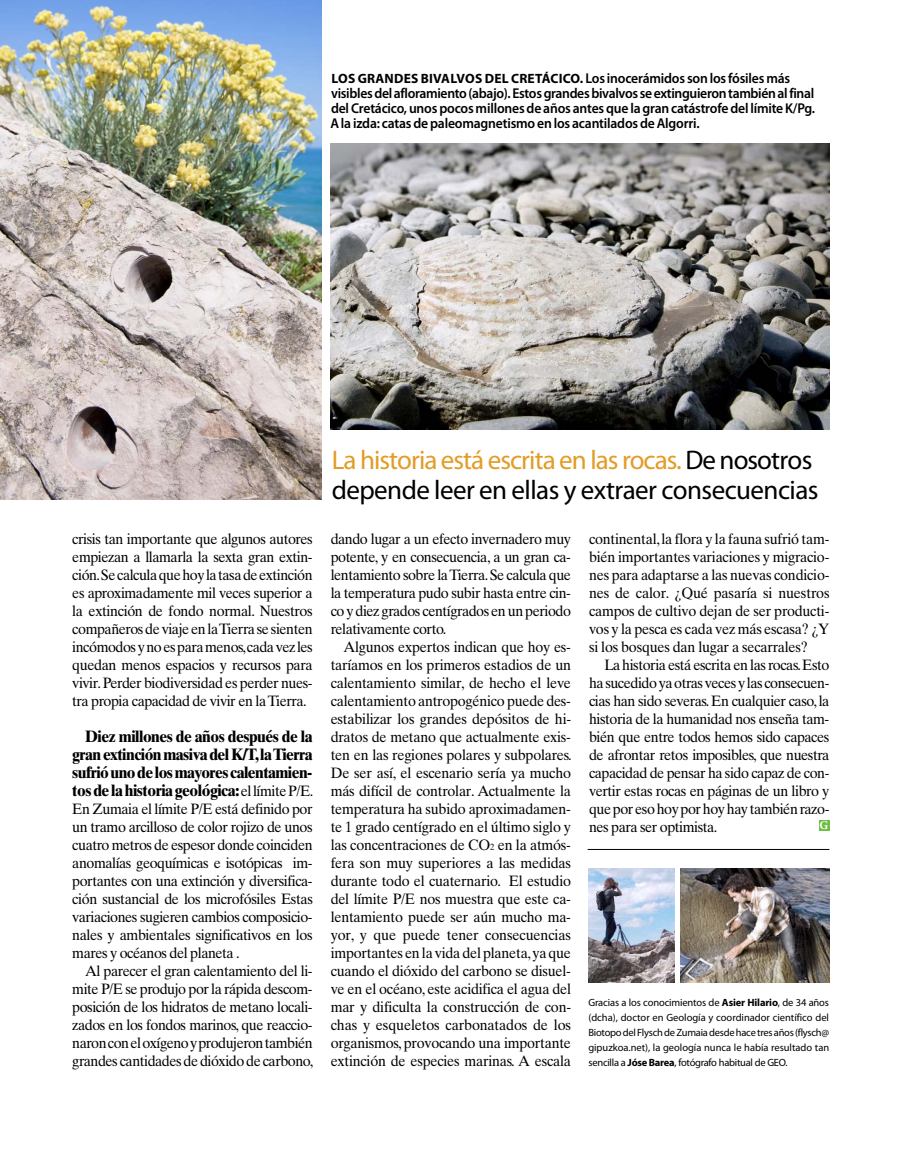
<style>
.page{position:relative;width:906px;height:1149px;background:#fff}
.page>*{position:absolute;margin:0;border:0;box-sizing:border-box;transform-origin:0 0}
.t1{font:27px/30px "Myriad Pro";letter-spacing:-.025em;color:#000}
.t2{font:700 16.5px/18px "Times Ten LT Std";letter-spacing:-.03em;color:#000;text-align:justify;scale:.95 1}
.t3{font:15px/18px "Times Ten LT Std";letter-spacing:-.03em;color:#000;text-align:justify;scale:.95 1}
.t4{font:600 14.25px/15px "Myriad Pro";letter-spacing:-.015em;color:#000;scale:.96 1}
.t5{font:700 13.5px "Myriad Pro";letter-spacing:.015em;color:#000}
.t6{font:700 12px "Minion Pro";color:#fff}
.t7{font:10.5px/15px "Myriad Pro";letter-spacing:-.025em;color:#000;text-align:justify}
.s1{font-weight:700;font-size:13.5px}
.s2{font-weight:400;font-size:15px}
.s3{color:#e29c27}
.s4{font-size:9px}
.s5{font-weight:700}
</style>
<div class="page">
<img style="left:0;top:0;width:321px;height:499px">
<hr style="left:587px;top:848px;width:242px;height:1px;background:#000">
<div style="left:819px;top:820px;width:10px;height:10px;background:#6fbe44"></div>
<img style="left:588px;top:868px;width:86px;height:114px">
<img style="left:681px;top:868px;width:148px;height:114px">
<img style="left:330px;top:143px;width:499px;height:286px">
<p class="t4" style="left:330px;top:71px;width:506px;text-indent:211px"><span class="s1">ÁCICO.</span> Los inocerámidos son los fósiles más visibles del afloramiento (abajo). Estos grandes bivalvos se extinguieron también al final del Cretácico, unos pocos millones de años antes que la gran catástrofe del límite K/Pg.<br>A la izda: catas de paleomagnetismo en los acantilados de Algorri.</p>
<p class="t5" style="left:331px;top:71px;width:63px">LOS GRANDE</p>
<p class="t5" style="left:411px;top:71px;width:109px">S BIVALVOS DE L CRET</p>
<p class="t3" style="left:72px;top:529px;width:255px">crisis tan importante que algunos autores empiezan a llamarla la sexta gran extin&shy;ción. Se calcula que hoy la tasa de extinción es aproximadamente mil veces superior a la extinción de fondo normal. Nuestros compañeros de viaje en la Tierra se sienten incómodos y no es para menos, cada vez les quedan menos espacios y recursos para vivir. Perder biodiversidad es perder nues&shy;tra propia capacidad de vivir en la Tierra.</p>
<p class="t2" style="left:72px;top:726px;width:255px;text-indent:13px">Diez millones de años después de la gran extinción masiva del K/T, la Tierra sufrió uno de los mayores calentamien&shy;tos de la historia geológica: <span class="s2">el límite P/E.</span></p>
<p class="t3" style="left:72px;top:799px;width:255px">En Zumaia el límite P/E está definido por un tramo arcilloso de color rojizo de unos cuatro metros de espesor donde coinciden anomalías geoquímicas e isotópicas im&shy;portantes con una extinción y diversifica&shy;ción sustancial de los microfósiles Estas variaciones sugieren cambios composicio&shy;nales y ambientales significativos en los mares y océanos del planeta .</p>
<p class="t3" style="left:72px;top:961px;width:255px;text-indent:13px">Al parecer el gran calentamiento del li&shy;mite P/E se produjo por la rápida descom&shy;posición de los hidratos de metano locali&shy;zados en los fondos marinos, que reaccio&shy;naron con el oxígeno y produjeron también grandes cantidades de dióxido de carbono,</p>
<h1 class="t1" style="left:332px;top:445px;width:488px"><span class="s3">La historia está escrita en las rocas.</span> De nosotros depende leer en ellas y extraer consecuencias</h1>
<p class="t3" style="left:331px;top:529px;width:254px">dando lugar a un efecto invernadero muy potente, y en consecuencia, a un gran ca&shy;lentamiento sobre la Tierra. Se calcula que la temperatura pudo subir hasta entre cin&shy;co y diez grados centígrados en un periodo relativamente corto.</p>
<p class="t3" style="left:331px;top:637px;width:255px;text-indent:13px">Algunos expertos indican que hoy es&shy;taríamos en los primeros estadios de un calentamiento similar, de hecho el leve calentamiento antropogénico puede des&shy;estabilizar los grandes depósitos de hi&shy;dratos de metano que actualmente exis&shy;ten en las regiones polares y subpolares.<br>De ser así, el escenario sería ya mucho más difícil de controlar. Actualmente la temperatura ha subido aproximadamen&shy;te 1 grado centígrado en el último siglo y las concentraciones de CO<span class="s4">2</span> en la atmós&shy;fera son muy superiores a las medidas durante todo el cuaternario. El estudio del límite P/E nos muestra que este ca&shy;lentamiento puede ser aún mucho ma&shy;yor, y que puede tener consecuencias importantes en la vida del planeta, ya que cuando el dióxido del carbono se disuel&shy;ve en el océano, este acidifica el agua del mar y dificulta la construcción de con&shy;chas y esqueletos carbonatados de los organismos, provocando una importante extinción de especies marinas. A escala</p>
<p class="t3" style="left:589px;top:529px;width:255px">continental, la flora y la fauna sufrió tam&shy;bién importantes variaciones y migracio&shy;nes para adaptarse a las nuevas condicio&shy;nes de calor. ¿Qué pasaría si nuestros campos de cultivo dejan de ser producti&shy;vos y la pesca es cada vez más escasa? ¿Y si los bosques dan lugar a secarrales?</p>
<p class="t3" style="left:589px;top:655px;width:254px;text-indent:15px">La historia está escrita en las rocas. Esto ha sucedido ya otras veces y las consecuen&shy;cias han sido severas. En cualquier caso, la historia de la humanidad nos enseña tam&shy;bién que entre todos hemos sido capaces de afrontar retos imposibles, que nuestra capacidad de pensar ha sido capaz de con&shy;vertir estas rocas en páginas de un libro y que por eso hoy por hoy hay también razo&shy;nes para ser optimista.</p>
<p class="t6" style="left:819px;top:818px;width:10px">G</p>
<p class="t7" style="left:588px;top:994px;width:242px">Gracias a los conocimientos de <span class="s5">Asier Hilario</span>, de 34 años (dcha), doctor en Geología y coordinador científico del Biotopo del Flysch de Zumaia desde hace tres años (flysch@ gipuzkoa.net), la geología nunca le había resultado tan sencilla a <span class="s5">Jóse Barea</span>, fotógrafo habitual de GEO.</p>
</div>
